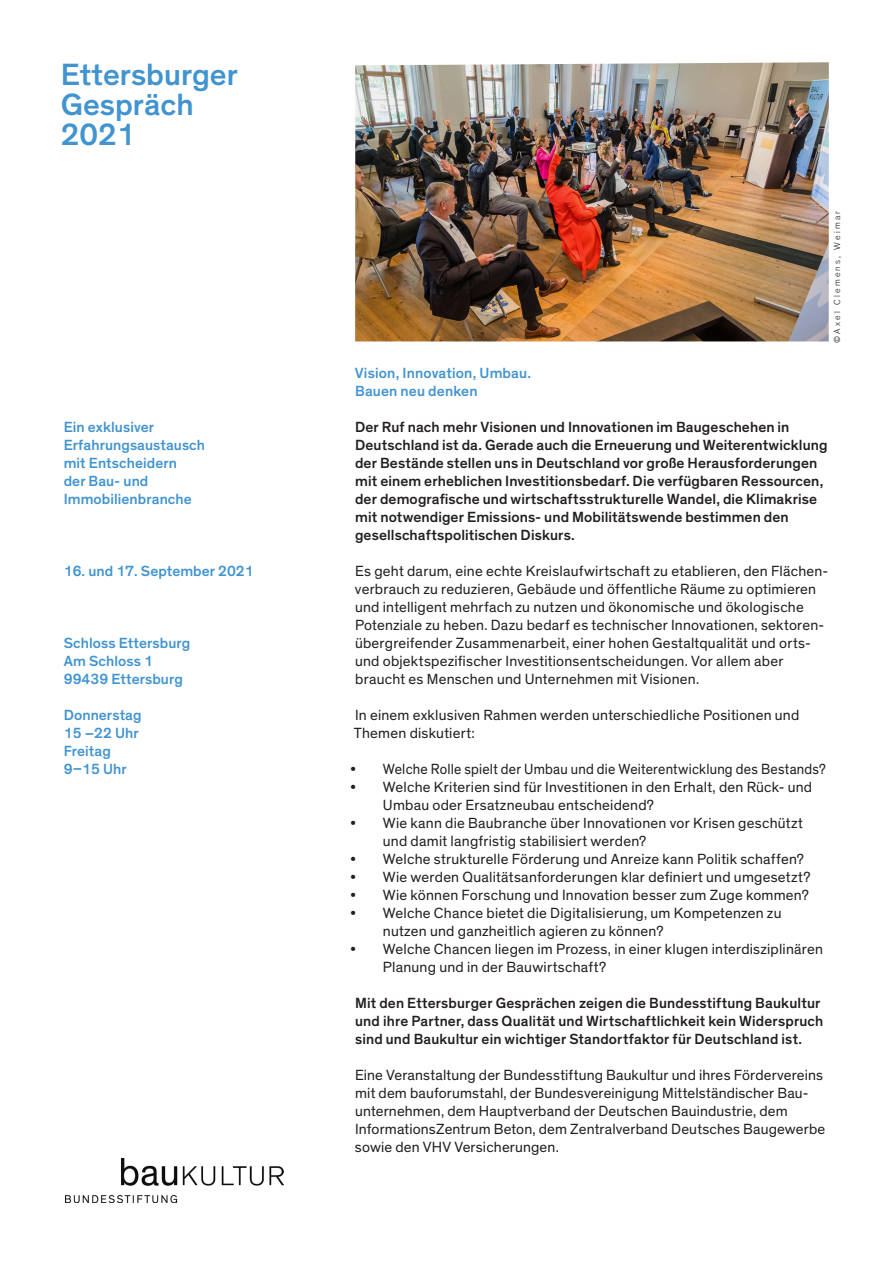
<style>
.page{position:relative;width:893px;height:1263px;background:#fff}
.page>*{position:absolute;margin:0;border:0;box-sizing:border-box;transform-origin:0 0}
.t1{font:500 31.35px/30px "Theinhardt";color:#4194d0}
.t2{font:15px/18px "Theinhardt";letter-spacing:.015em;color:#231f20}
.t3{font:500 15px/18px "Theinhardt";letter-spacing:.01em;color:#231f20}
.t4{font:500 15px/18px "Theinhardt";letter-spacing:.005em;color:#4194d0}
.t5{font:300 9px "Theinhardt";letter-spacing:.25em;color:#231f20}
</style>
<div class="page">
<img style="left:355px;top:62px;width:474px;height:279px">
<img style="left:66px;top:1159px;width:218px;height:43px">
<h1 class="t1" style="left:61px;top:60px;width:179px">Ettersburger<br>Gespräch<br>2021</h1>
<p class="t4" style="left:64px;top:418px;width:143px">Ein exklusiver<br>Erfahrungsaustausch mit Entscheidern<br>der Bau- und<br>Immobilienbranche</p>
<p class="t4" style="left:64px;top:562px;width:191px">16. und 17. September 2021</p>
<p class="t4" style="left:64px;top:634px;width:128px">Schloss Ettersburg<br>Am Schloss 1<br>99439 Ettersburg</p>
<p class="t4" style="left:64px;top:706px;width:79px">Donnerstag<br>15 –22 Uhr<br>Freitag<br>9–15 Uhr</p>
<p class="t5" style="left:832px;top:343px;width:134px;rotate:-90deg">©Axel Clemens, Weimar</p>
<p class="t4" style="left:355px;top:364px;width:178px">Vision, Innovation, Umbau.<br>Bauen neu denken</p>
<p class="t3" style="left:355px;top:418px;width:474px">Der Ruf nach mehr Visionen und Innovationen im Baugeschehen in Deutschland ist da. Gerade auch die Erneuerung und Weiterentwicklung der Bestände stellen uns in Deutschland vor große Herausforderungen mit einem erheblichen Investitionsbedarf. Die verfügbaren Ressourcen, der demografische und wirtschaftsstrukturelle Wandel, die Klimakrise mit notwendiger Emissions- und Mobilitätswende bestimmen den gesellschaftspolitischen Diskurs.</p>
<p class="t2" style="left:355px;top:562px;width:475px">Es geht darum, eine echte Kreislaufwirtschaft zu etablieren, den Flächen&shy;verbrauch zu reduzieren, Gebäude und öffentliche Räume zu optimieren und intelligent mehrfach zu nutzen und ökonomische und ökologische Potenziale zu heben. Dazu bedarf es technischer Innovationen, sektoren&shy;übergreifender Zusammenarbeit, einer hohen Gestaltqualität und orts&shy;und objektspezifischer Investitionsentscheidungen. Vor allem aber braucht es Menschen und Unternehmen mit Visionen.</p>
<p class="t2" style="left:354px;top:706px;width:447px">In einem exklusiven Rahmen werden unterschiedliche Positionen und<br>Themen diskutiert:</p>
<p class="t2" style="left:350px;top:760px;width:477px">• Welche Rolle spielt der Umbau und die Weiterentwicklung des Bestands?</p>
<p class="t2" style="left:383px;top:778px;width:431px;text-indent:-33px">• Welche Kriterien sind für Investitionen in den Erhalt, den Rück- und<br>Umbau oder Ersatzneubau entscheidend?</p>
<p class="t2" style="left:383px;top:814px;width:421px;text-indent:-33px">• Wie kann die Baubranche über Innovationen vor Krisen geschützt und damit langfristig stabilisiert werden?</p>
<p class="t2" style="left:350px;top:850px;width:455px">• Welche strukturelle Förderung und Anreize kann Politik schaffen?</p>
<p class="t2" style="left:350px;top:868px;width:462px">• Wie werden Qualitätsanforderungen klar definiert und umgesetzt?</p>
<p class="t2" style="left:350px;top:886px;width:460px">• Wie können Forschung und Innovation besser zum Zuge kommen?</p>
<p class="t2" style="left:383px;top:904px;width:400px;text-indent:-33px">• Welche Chance bietet die Digitalisierung, um Kompetenzen zu nutzen und ganzheitlich agieren zu können?</p>
<p class="t2" style="left:383px;top:940px;width:442px;text-indent:-33px">• Welche Chancen liegen im Prozess, in einer klugen interdisziplinären<br>Planung und in der Bauwirtschaft?</p>
<p class="t3" style="left:355px;top:994px;width:470px">Mit den Ettersburger Gesprächen zeigen die Bundesstiftung Baukultur und ihre Partner, dass Qualität und Wirtschaftlichkeit kein Widerspruch sind und Baukultur ein wichtiger Standortfaktor für Deutschland ist.</p>
<p class="t2" style="left:355px;top:1066px;width:472px">Eine Veranstaltung der Bundesstiftung Baukultur und ihres Fördervereins mit dem bauforumstahl, der Bundesvereinigung Mittelständischer Bau&shy;unternehmen, dem Hauptverband der Deutschen Bauindustrie, dem InformationsZentrum Beton, dem Zentralverband Deutsches Baugewerbe sowie den VHV Versicherungen.</p>
</div>
